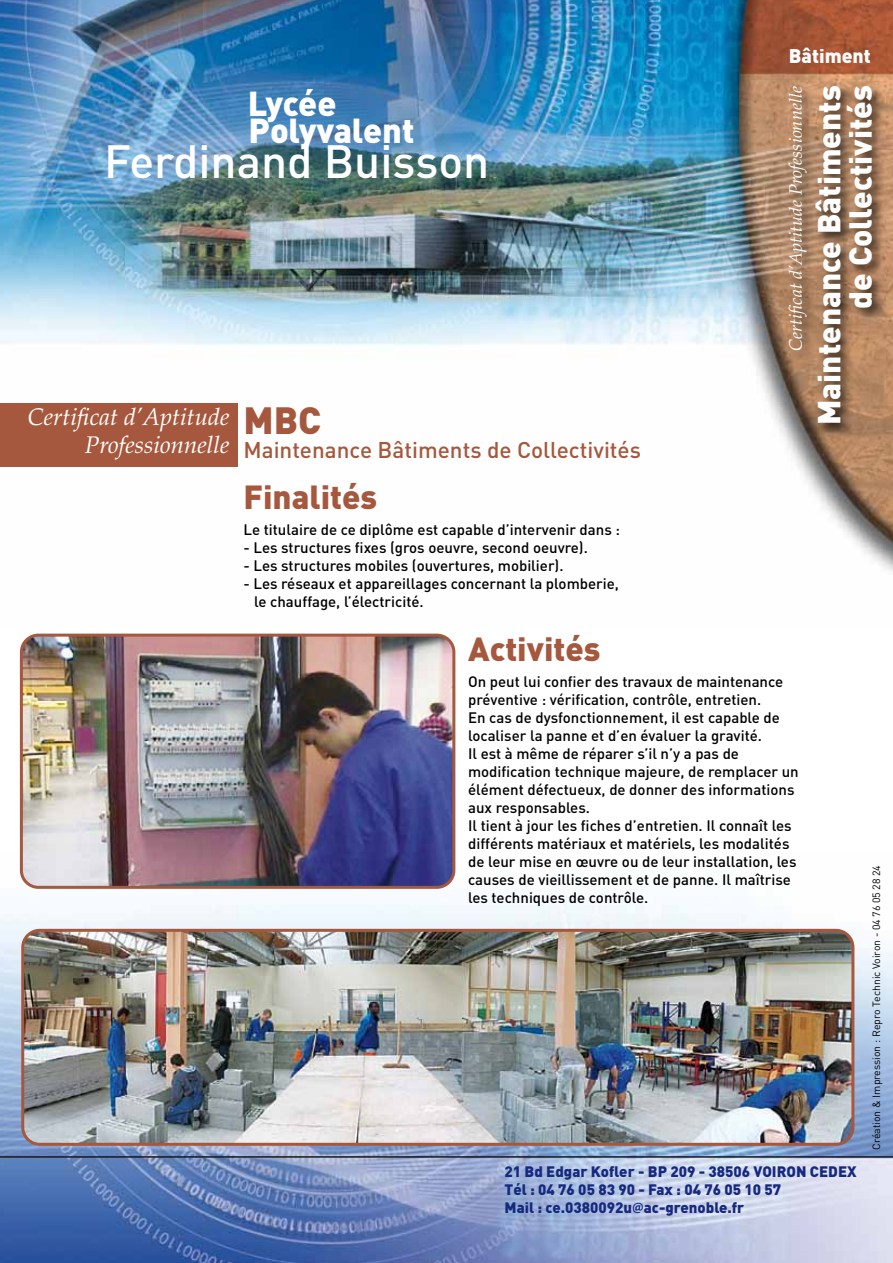
<style>
.page{position:relative;width:893px;height:1263px;background:#fff}
.page>*{position:absolute;margin:0;border:0;box-sizing:border-box;transform-origin:0 0}
.t1{font:500 46.05px "DIN";color:#fff}
.t2{font:900 37.5px "DIN";color:#a5583d}
.t3{font:900 34.2px/26.8px "DIN";letter-spacing:-.01em;color:#fff}
.t4{font:900 33px "DIN";color:#a5583d}
.t5{font:900 31.5px/31.5px "DIN";color:#fff;text-align:right}
.t6{font:italic 24px/28.8px "Palatino";color:#fff;text-align:right}
.t7{font:500 22.5px "DIN";color:#a5583d}
.t8{font:900 19.5px "DIN";color:#fff}
.t9{font:italic 18px "Palatino";color:#fff}
.t10{font:500 15px/18px "DIN";color:#000}
.t11{font:900 15px/18px "DIN";color:#17297f}
.t12{font:10.5px "DIN";color:#000}
.s1{font-family:"Myriad";font-weight:700}
</style>
<div class="page">
<img style="left:0;top:0;width:893px;height:572px">
<img style="left:0;top:854px;width:893px;height:409px">
<hr style="left:0;top:1156px;width:893px;height:2px;background:#1a171c">
<div style="left:0;top:403px;width:237px;height:64px;background:#a5583d"></div>
<div style="left:813px;top:84px;width:72px;height:352px;background:#000;opacity:.75"></div>
<div style="left:786px;top:84px;width:34px;height:279px;background:#000;opacity:.75"></div>
<img style="left:23px;top:930px;width:830px;height:214px">
<div style="left:21px;top:929px;width:833px;height:217px;border:3px solid #a5583d;border-radius:17px"></div>
<img style="left:21px;top:635px;width:433px;height:252px">
<div style="left:20px;top:634px;width:435px;height:255px;border:3px solid #a5583d;border-radius:17px"></div>
<h3 class="t8" style="left:789px;top:43px;width:84px">Bâtiment</h3>
<h3 class="t5" style="left:811px;top:425px;width:341px;rotate:-90deg">Maintenance Bâtiments de Collectivités</h3>
<p class="t9" style="left:785px;top:351px;width:266px;rotate:-90deg">Certificat d’Aptitude Professionnelle</p>
<h3 class="t3" style="left:248px;top:89px;width:168px">Lycée<br>Polyvalent</h3>
<h1 class="t1" style="left:104px;top:132px;width:387px">Ferdinand Buisson</h1>
<h3 class="t6" style="left:28px;top:402px;width:203px">Certificat d’Aptitude<br>Professionnelle</h3>
<h2 class="t2" style="left:243px;top:395px;width:79px">MBC</h2>
<h3 class="t7" style="left:243px;top:436px;width:399px">Maintenance Bâtiments de Collectivités</h3>
<h3 class="t4" style="left:243px;top:475px;width:135px">Finalités</h3>
<p class="t10" style="left:243px;top:520px;width:378px">Le titulaire de ce diplôme est capable d’intervenir dans :</p>
<p class="t10" style="left:243px;top:538px;width:346px">- Les structures fixes (gros oeuvre, second oeuvre).</p>
<p class="t10" style="left:243px;top:556px;width:322px">- Les structures mobiles (ouvertures, mobilier).</p>
<p class="t10" style="left:254px;top:574px;width:366px;text-indent:-11px">- Les réseaux et appareillages concernant la plomberie, le chauffage, l’électricité.</p>
<h3 class="t4" style="left:468px;top:627px;width:134px">Activités</h3>
<p class="t10" style="left:468px;top:672px;width:332px">On peut lui confier des travaux de maintenance préventive : vérification, contrôle, entretien.<br>En cas de dysfonctionnement, il est capable de localiser la panne et d’en évaluer la gravité.<br>Il est à même de réparer s’il n’y a pas de modification technique majeure, de remplacer un élément défectueux, de donner des informations aux responsables.<br>Il tient à jour les fiches d’entretien. Il connaît les différents matériaux et matériels, les modalités de leur mise en œuvre ou de leur installation, les causes de vieillissement et de panne. Il maîtrise les techniques de contrôle.</p>
<p class="t12" style="left:870px;top:1150px;width:287px;rotate:-90deg">Création &amp; Impression : Repro Technic Voiron - 04 76 05 28 24</p>
<p class="t11" style="left:505px;top:1162px;width:353px">21 Bd Edgar Kofler - BP 209 - 38506 VOIRON CEDEX<br>Tél : 04 76 05 83 90 - Fax : 04 76 05 10 57<br>Mail : ce.0380092u<span class="s1">@</span>ac-grenoble.fr</p>
</div>
